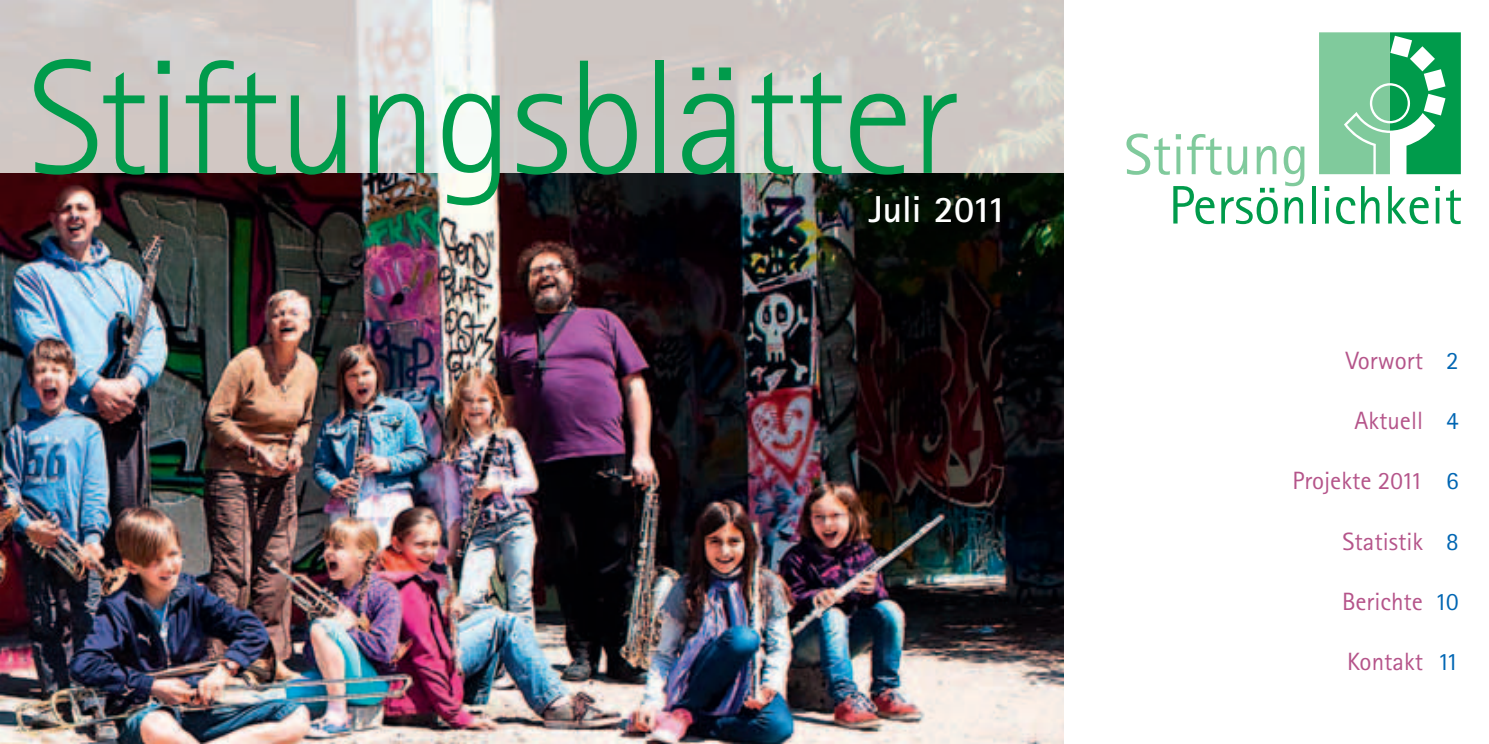
<style>
.page{position:relative;width:1489px;height:744px;background:#fff}
.page>*{position:absolute;margin:0;border:0;box-sizing:border-box;transform-origin:0 0}
.t1{font:300 162.5px "Rotis Sans Serif";letter-spacing:-.015em;color:#009b4b}
.t2{font:58px "Rotis Sans Serif";color:#80ca9c}
.t3{font:54.25px "Rotis Sans Serif";color:#009b4b}
.t4{font:700 37.5px "Rotis Sans Serif";color:#fff}
.t5{font:25px "Rotis Sans Serif";color:#b5548a}
.s1{color:#0166b3}
</style>
<div class="page">
<img style="left:0;top:173px;width:1063px;height:570px">
<svg style="left:1319px;top:32px;width:141px;height:142px;background:#64c08d"></svg>
<h1 class="t1" style="left:28px;top:61px;width:934px">Stiftungsblätter</h1>
<h3 class="t4" style="left:868px;top:196px;width:139px">Juli 2011</h3>
<h2 class="t2" style="left:1124px;top:134px;width:186px">Stiftung</h2>
<h3 class="t3" style="left:1168px;top:186px;width:295px">Persönlichkeit</h3>
<p class="t5" style="left:1345px;top:351px;width:114px">Vorwort <span class="s1">2</span></p>
<p class="t5" style="left:1354px;top:412px;width:105px">Aktuell <span class="s1">4</span></p>
<p class="t5" style="left:1292px;top:472px;width:168px">Projekte 2011 <span class="s1">6</span></p>
<p class="t5" style="left:1342px;top:532px;width:117px">Statistik <span class="s1">8</span></p>
<p class="t5" style="left:1341px;top:592px;width:118px">Berichte <span class="s1">10</span></p>
<p class="t5" style="left:1346px;top:652px;width:113px">Kontakt <span class="s1">11</span></p>
</div>
